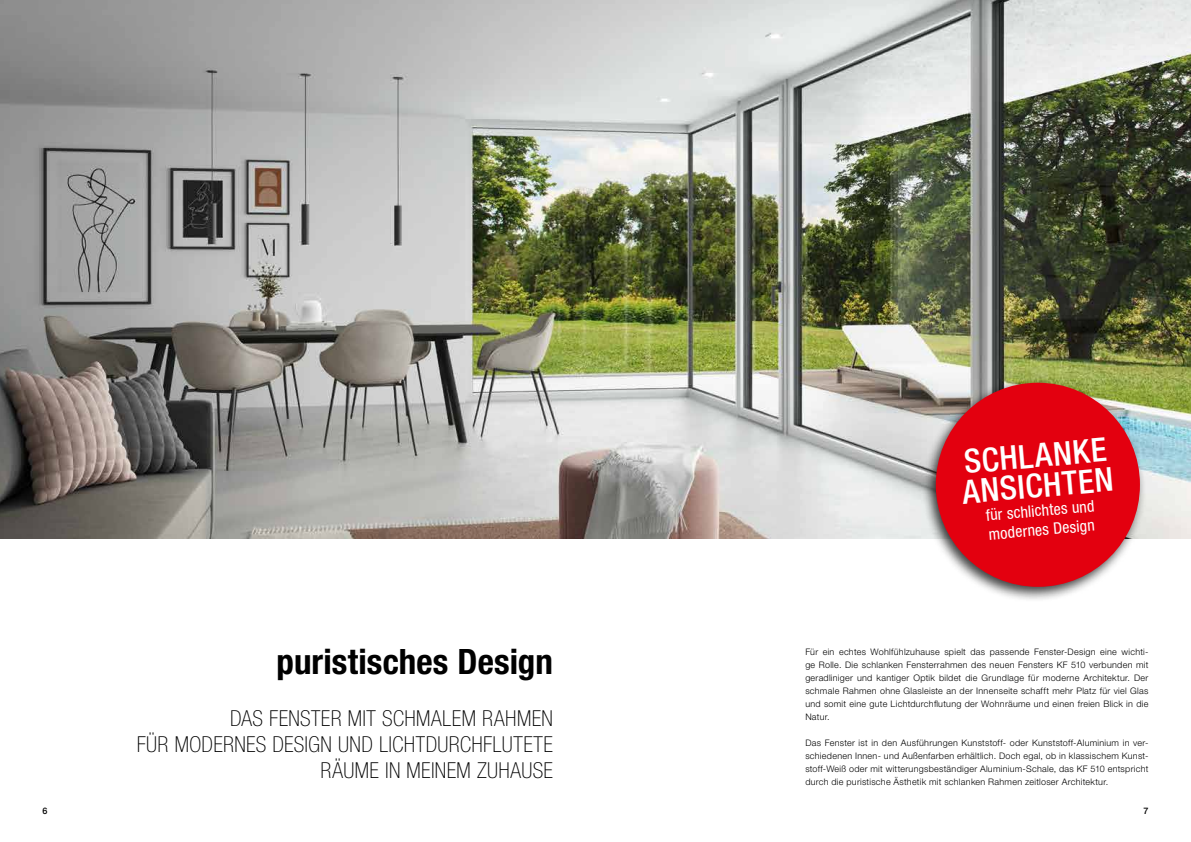
<style>
.page{position:relative;width:1191px;height:842px;background:#fff}
.page>*{position:absolute;margin:0;border:0;box-sizing:border-box;transform-origin:0 0}
.t1{font:700 condensed 35px "Helvetica Neue LT Pro";color:#000}
.t2{font:500 condensed 33px/30px "Helvetica Neue LT Pro";color:#fff}
.t3{font:100 condensed 22px/26px "Helvetica Neue LT Pro";letter-spacing:.015em;color:#000;text-align:right}
.t4{font:condensed 16px/19px "Helvetica Neue LT Pro";color:#fff}
.t5{font:300 9px/13px "Helvetica Neue LT Pro";letter-spacing:.03em;color:#000;text-align:justify}
.t6{font:500 9px "Helvetica Neue LT Pro";color:#000}
</style>
<div class="page">
<img style="left:0;top:0;width:1191px;height:539px">
<div style="left:921px;top:377px;width:225px;height:225px;background:#000;opacity:.75"></div>
<div style="left:935px;top:383px;width:205px;height:204px;background:#e3000f;border-radius:50%"></div>
<h1 class="t1" style="left:276px;top:640px;width:278px">puristisches Design</h1>
<h3 class="t3" style="left:137px;top:705px;width:418px">DAS FENSTER MIT SCHMALEM RAHMEN<br>FÜR MODERNES DESIGN UND LICHTDURCHFLUTETE<br>RÄUME IN MEINEM ZUHAUSE</h3>
<h2 class="t2" style="left:958px;top:447px;width:153px;rotate:-5deg">SCHLANKE<br>ANSICHTEN</h2>
<h3 class="t4" style="left:985px;top:505px;width:110px;rotate:-5deg">für schlichtes und modernes Design</h3>
<p class="t5" style="left:805px;top:645px;width:344px">Für ein echtes Wohlfühlzuhause spielt das passende Fenster-Design eine wichti&shy;ge Rolle. Die schlanken Fensterrahmen des neuen Fensters KF 510 verbunden mit geradliniger und kantiger Optik bildet die Grundlage für moderne Architektur. Der schmale Rahmen ohne Glasleiste an der Innenseite schafft mehr Platz für viel Glas und somit eine gute Lichtdurchflutung der Wohnräume und einen freien Blick in die Natur.</p>
<p class="t5" style="left:805px;top:736px;width:344px">Das Fenster ist in den Ausführungen Kunststoff- oder Kunststoff-Aluminium in ver&shy;schiedenen Innen- und Außenfarben erhältlich. Doch egal, ob in klassischem Kunst&shy;stoff-Weiß oder mit witterungsbeständiger Aluminium-Schale, das KF 510 entspricht durch die puristische Ästhetik mit schlanken Rahmen zeitloser Architektur.</p>
<p class="t6" style="left:43px;top:806px;width:7px">6</p>
<p class="t6" style="left:1143px;top:806px;width:7px">7</p>
</div>
